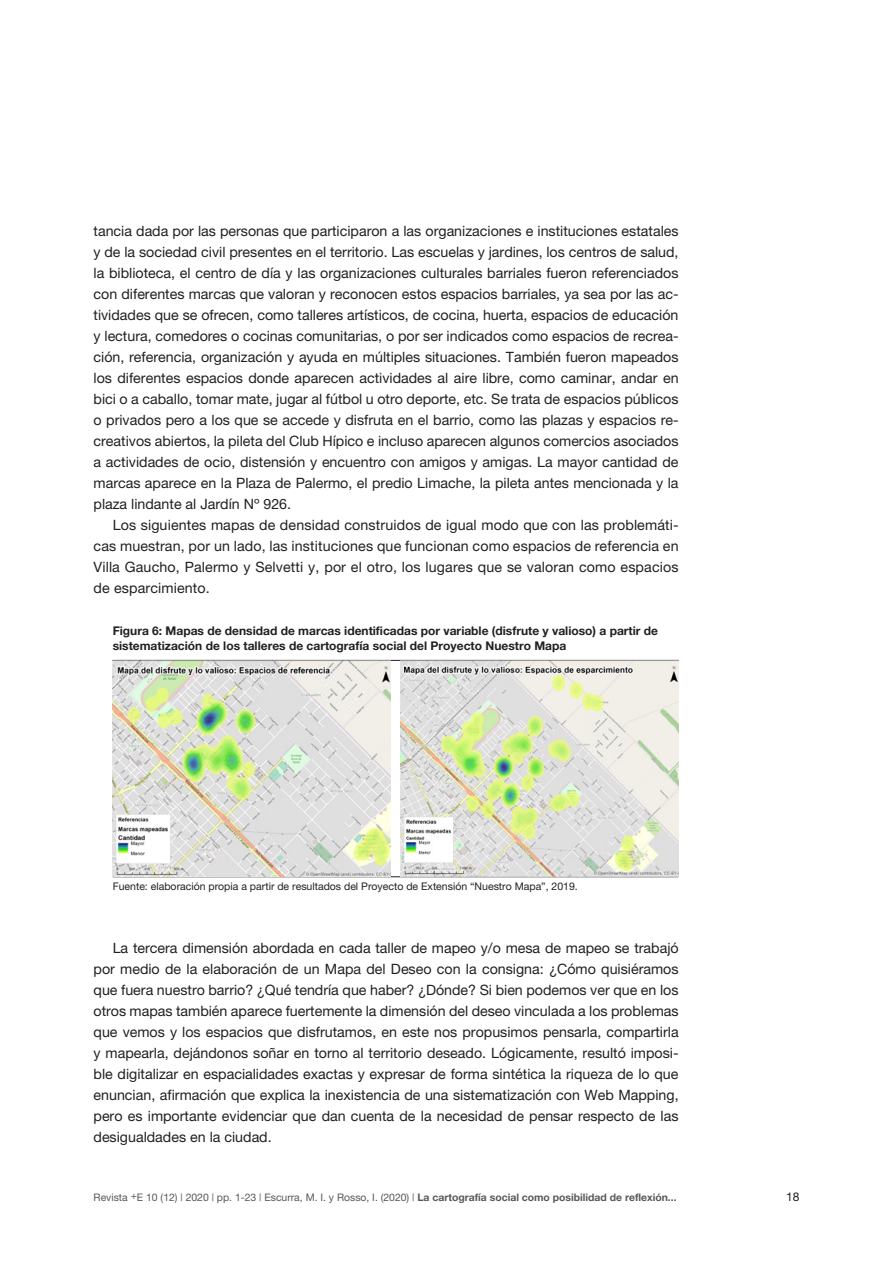
<style>
.page{position:relative;width:893px;height:1263px;background:#fff}
.page>*{position:absolute;margin:0;border:0;box-sizing:border-box;transform-origin:0 0}
.Cuerpo__E_digital{font:14.25px/21px "Helvetica Neue";color:#231f20;text-align:justify}
.Tabla_-_título{font:700 12px/15px "Helvetica Neue";color:#231f20}
.t1{font:12px "Helvetica Neue";color:#231f20}
.Tabla_-_pie{font:10.5px "Helvetica Neue";color:#231f20}
.t2{font:10.35px "Helvetica Neue";color:#57585a}
.s1{font-weight:700}
</style>
<div class="page">
<hr style="left:113px;top:660px;width:277px;height:1px;background:#231f20">
<hr style="left:401px;top:660px;width:277px;height:1px;background:#231f20">
<hr style="left:113px;top:876px;width:277px;height:1px;background:#231f20">
<hr style="left:401px;top:876px;width:277px;height:1px;background:#231f20">
<img style="left:113px;top:661px;width:277px;height:215px">
<img style="left:401px;top:661px;width:277px;height:215px">
<p class="Cuerpo__E_digital" style="left:94px;top:220px;width:587px">tancia dada por las personas que participaron a las organizaciones e instituciones estatales y de la sociedad civil presentes en el territorio. Las escuelas y jardines, los centros de salud, la biblioteca, el centro de día y las organizaciones culturales barriales fueron referenciados con diferentes marcas que valoran y reconocen estos espacios barriales, ya sea por las ac&shy;tividades que se ofrecen, como talleres artísticos, de cocina, huerta, espacios de educación y lectura, comedores o cocinas comunitarias, o por ser indicados como espacios de recrea&shy;ción, referencia, organización y ayuda en múltiples situaciones. También fueron mapeados los diferentes espacios donde aparecen actividades al aire libre, como caminar, andar en bici o a caballo, tomar mate, jugar al fútbol u otro deporte, etc. Se trata de espacios públicos o privados pero a los que se accede y disfruta en el barrio, como las plazas y espacios re&shy;creativos abiertos, la pileta del Club Hípico e incluso aparecen algunos comercios asociados a actividades de ocio, distensión y encuentro con amigos y amigas. La mayor cantidad de marcas aparece en la Plaza de Palermo, el predio Limache, la pileta antes mencionada y la plaza lindante al Jardín Nº 926.</p>
<p class="Cuerpo__E_digital" style="left:94px;top:514px;width:587px;text-indent:19px">Los siguientes mapas de densidad construidos de igual modo que con las problemáti&shy;cas muestran, por un lado, las instituciones que funcionan como espacios de referencia en Villa Gaucho, Palermo y Selvetti y, por el otro, los lugares que se valoran como espacios de esparcimiento.</p>
<p class="Tabla_-_título" style="left:113px;top:623px;width:547px">Figura 6: Mapas de densidad de marcas identificadas por variable (disfrute y valioso) a partir de sistematización de los talleres de cartografía social del Proyecto Nuestro Mapa</p>
<p class="Tabla_-_pie" style="left:113px;top:880px;width:467px">Fuente: elaboración propia a partir de resultados del Proyecto de Extensión “Nuestro Mapa”, 2019.</p>
<p class="Cuerpo__E_digital" style="left:94px;top:937px;width:587px;text-indent:19px">La tercera dimensión abordada en cada taller de mapeo y/o mesa de mapeo se trabajó por medio de la elaboración de un Mapa del Deseo con la consigna: ¿Cómo quisiéramos que fuera nuestro barrio? ¿Qué tendría que haber? ¿Dónde? Si bien podemos ver que en los otros mapas también aparece fuertemente la dimensión del deseo vinculada a los problemas que vemos y los espacios que disfrutamos, en este nos propusimos pensarla, compartirla y mapearla, dejándonos soñar en torno al territorio deseado. Lógicamente, resultó imposi&shy;ble digitalizar en espacialidades exactas y expresar de forma sintética la riqueza de lo que enuncian, afirmación que explica la inexistencia de una sistematización con Web Mapping, pero es importante evidenciar que dan cuenta de la necesidad de pensar respecto de las desigualdades en la ciudad.</p>
<p class="t2" style="left:94px;top:1191px;width:585px">Revista +E 10 (12) | 2020 | pp. 1-23 | Escurra, M. I. y Rosso, I. (2020) | <span class="s1">La cartografía social como posibilidad de reflexión...</span></p>
<p class="t1" style="left:786px;top:1189px;width:15px">18</p>
</div>
